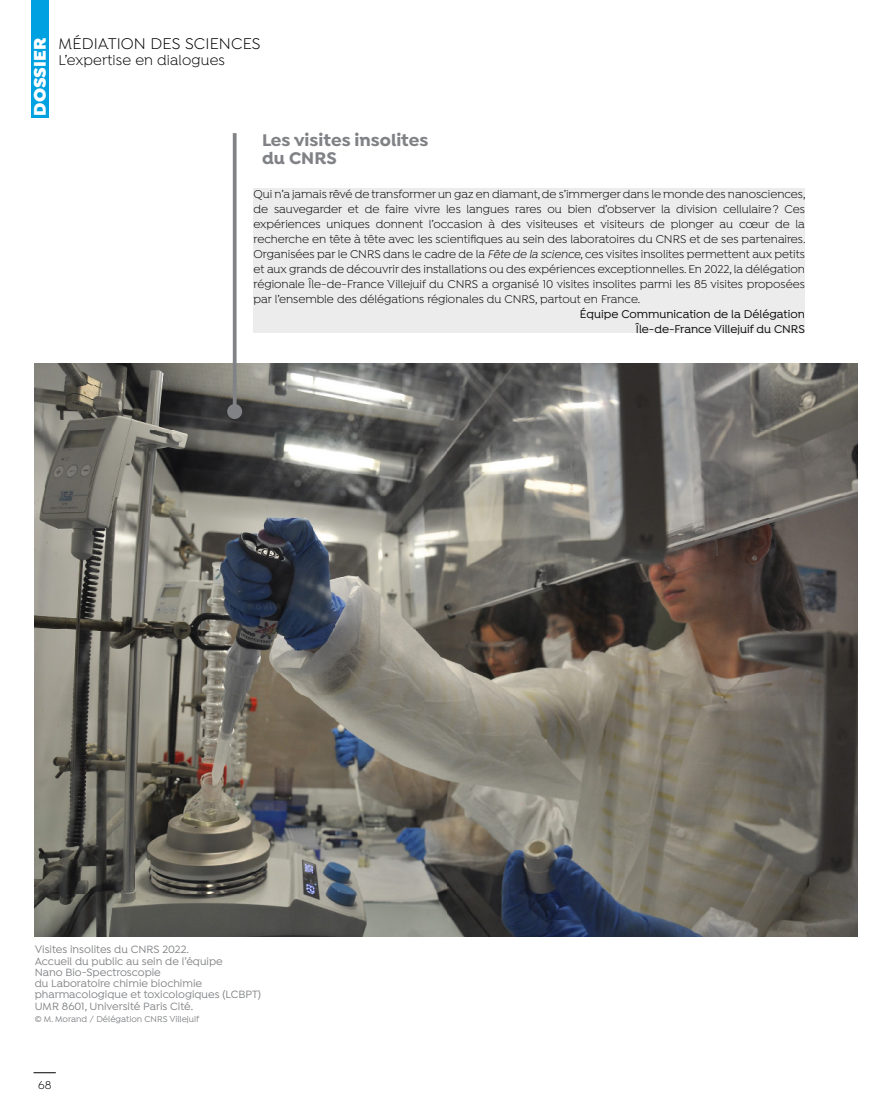
<style>
.page{position:relative;width:893px;height:1106px;background:#fff}
.page>*{position:absolute;margin:0;border:0;box-sizing:border-box;transform-origin:0 0}
.titre_encart{font:700 18px/18px "Isidora";color:#808285}
.t1{font:900 18px "Isidora";color:#fff}
.t2{font:16.5px "Isidora";letter-spacing:.01em;color:#000}
.t3{font:15px "Isidora";letter-spacing:.01em;color:#000}
.encart_texte{font:12px/15px "Isidora";color:#000;text-align:justify}
.encart_texte-2{font:500 12px/15px "Isidora";color:#000;text-align:right}
.légende_rouge{font:500 11.25px/11.2px "Isidora";color:#808285}
.légende_rouge-2{font:500 9px "Isidora";color:#808285}
.s1{font-style:italic}
</style>
<div class="page">
<svg style="left:34px;top:1072px;width:22px;height:1px"></svg>
<div style="left:31px;top:0;width:18px;height:118px;background:#00a1e0"></div>
<img style="left:35px;top:363px;width:822px;height:573px">
<div style="left:254px;top:188px;width:551px;height:145px;background:#ececed"></div>
<svg style="left:233px;top:133px;width:4px;height:271px"></svg>
<div style="left:227px;top:404px;width:15px;height:15px;background:#808285;border-radius:50%"></div>
<h1 class="t1" style="left:28px;top:116px;width:79px;rotate:-90deg">DOSSIER</h1>
<h2 class="t2" style="left:58px;top:34px;width:204px">MÉDIATION DES SCIENCES</h2>
<p class="t3" style="left:58px;top:52px;width:168px">L’expertise en dialogues</p>
<p class="titre_encart" style="left:262px;top:132px;width:168px">Les visites insolites du CNRS</p>
<p class="encart_texte" style="left:254px;top:187px;width:553px">Qui n’a jamais rêvé de transformer un gaz en diamant, de s’immerger dans le monde des nanosciences, de sauvegarder et de faire vivre les langues rares ou bien d’observer la division cellulaire? Ces expériences uniques donnent l’occasion à des visiteuses et visiteurs de plonger au cœur de la recherche en tête à tête avec les scientifiques au sein des laboratoires du CNRS et de ses partenaires.<br>Organisées par le CNRS dans le cadre de la <span class="s1">Fête de la science</span>, ces visites insolites permettent aux petits et aux grands de découvrir des installations ou des expériences exceptionnelles. En 2022, la délégation régionale Île-de-France Villejuif du CNRS a organisé 10 visites insolites parmi les 85 visites proposées par l’ensemble des délégations régionales du CNRS, partout en France.</p>
<p class="encart_texte-2" style="left:580px;top:307px;width:226px">Équipe Communication de la Délégation<br>Île-de-France Villejuif du CNRS</p>
<p class="légende_rouge" style="left:35px;top:944px;width:228px">Visites insolites du CNRS 2022.<br>Accueil du public au sein de l’équipe<br>Nano Bio-Spectroscopie<br>du Laboratoire chimie biochimie pharmacologique et toxicologiques (LCBPT)<br>UMR 8601, Université Paris Cité.</p>
<p class="légende_rouge-2" style="left:35px;top:1013px;width:166px">© M. Morand / Délégation CNRS Villejuif</p>
<p class="encart_texte" style="left:38px;top:1078px;width:15px">68</p>
</div>
